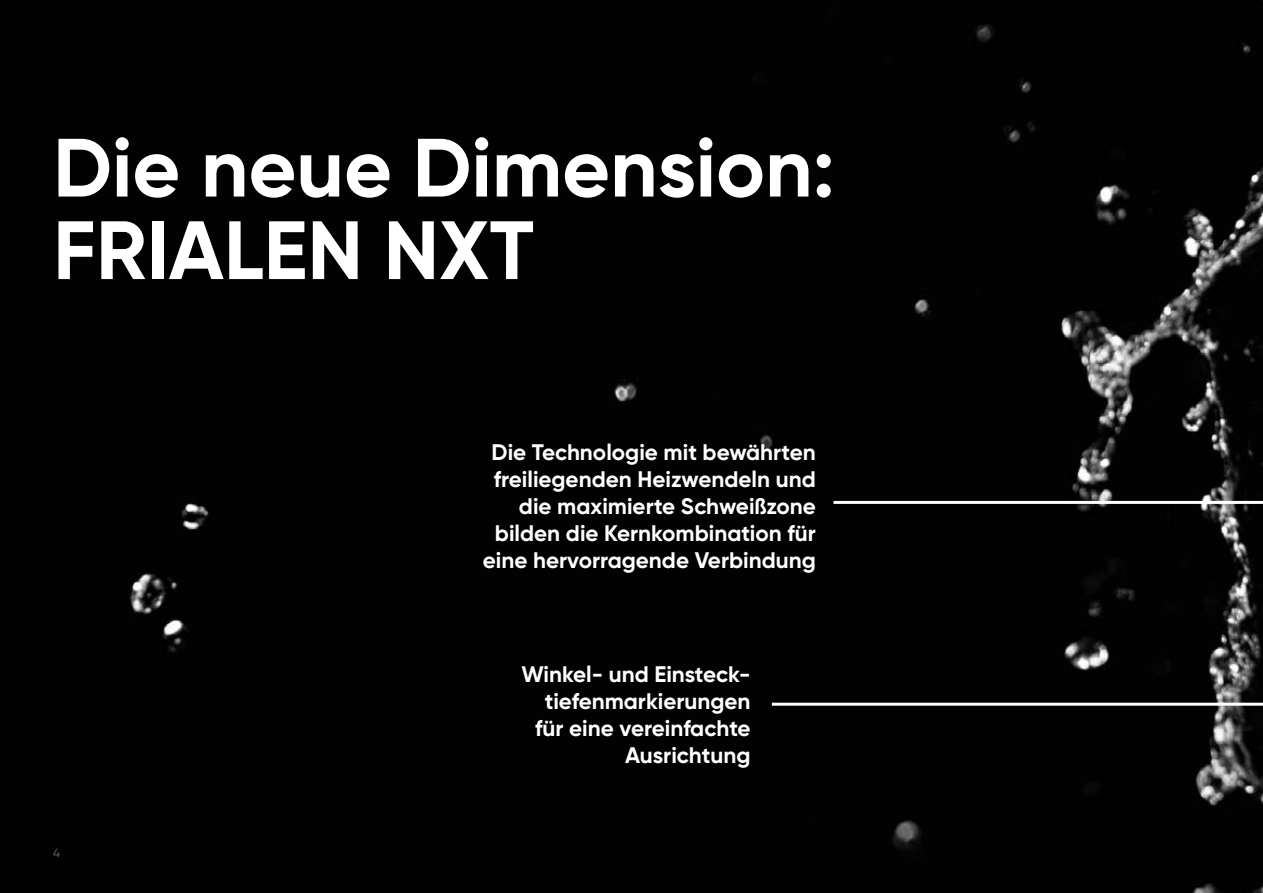
<style>
.page{position:relative;width:1263px;height:893px;background:#020202}
.page>*{position:absolute;margin:0;border:0;box-sizing:border-box;transform-origin:0 0}
.t1{font:700 82.5px/82.5px "Gilroy";color:#fff}
.t2{font:700 22.5px/27px "Gilroy";color:#fff;text-align:right}
.t3{font:500 12px "Gilroy";color:#575756}
</style>
<div class="page">
<svg style="left:830px;top:448px;width:433px;height:57px;background:#181818"></svg>
<hr style="left:772px;top:703px;width:491px;height:3px;background:#fff">
<h1 class="t1" style="left:53px;top:126px;width:783px">Die neue Dimension:<br>FRIALEN NXT</h1>
<p class="t2" style="left:483px;top:439px;width:334px">Die Technologie mit bewährten freiliegenden Heizwendeln und die maximierte Schweißzone bilden die Kernkombination für eine hervorragende Verbindung</p>
<p class="t3" style="left:53px;top:845px;width:8px">4</p>
<p class="t2" style="left:522px;top:661px;width:230px">Winkel- und Einsteck&shy;tiefenmarkierungen für eine vereinfachte<br>Ausrichtung</p>
</div>
